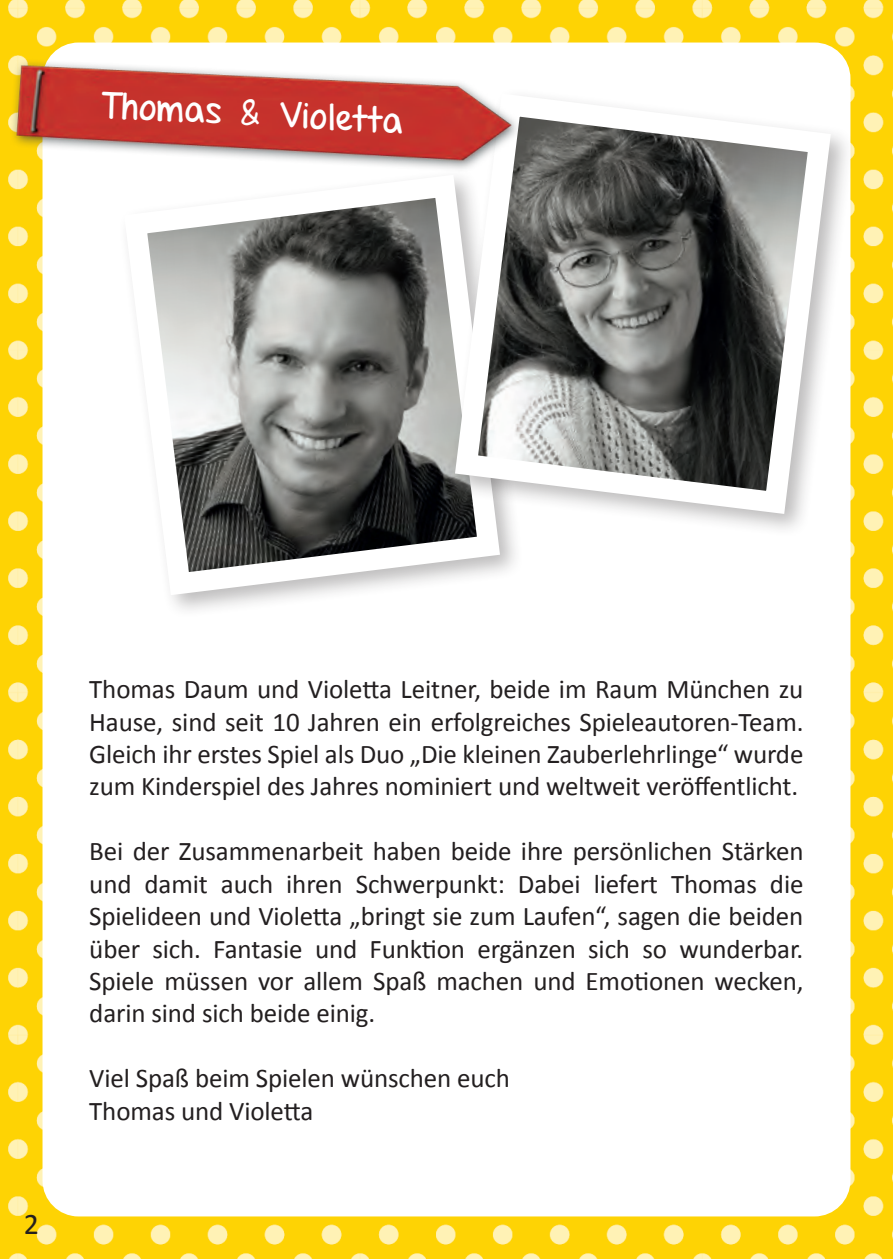
<style>
.page{position:relative;width:893px;height:1259px;background:#fff}
.page>*{position:absolute;margin:0;border:0;box-sizing:border-box;transform-origin:0 0}
.t1{font:36px "Set Firetothe Rain";color:#fff}
.t2{font:30px "Calibri";color:#231f20}
.t3{font:27px/32.4px "Calibri";letter-spacing:-.005em;color:#231f20;text-align:justify}
</style>
<div class="page">
<img style="left:0;top:0;width:893px;height:1259px">
<div style="left:43px;top:43px;width:807px;height:1173px;background:#fff;border-radius:36px"></div>
<svg style="left:147px;top:225px;width:365px;height:382px"></svg>
<div style="left:449px;top:87px;width:406px;height:451px;background:#231f20;opacity:.3"></div>
<svg style="left:443px;top:87px;width:399px;height:438px"></svg>
<img style="left:889px;top:789px;width:4px;height:121px">
<img style="left:11px;top:0;width:510px;height:225px">
<p class="t1" style="left:102px;top:84px;width:304px;rotate:3deg">Thomas &amp; Violetta</p>
<p class="t2" style="left:24px;top:1204px;width:17px">2</p>
<p class="t3" style="left:89px;top:673px;width:716px">Thomas Daum und Violetta Leitner, beide im Raum München zu Hause, sind seit 10 Jahren ein erfolgreiches Spieleautoren-Team.<br>Gleich ihr erstes Spiel als Duo „Die kleinen Zauberlehrlinge“ wurde zum Kinderspiel des Jahres nominiert und weltweit veröffentlicht.</p>
<p class="t3" style="left:89px;top:835px;width:716px">Bei der Zusammenarbeit haben beide ihre persönlichen Stärken und damit auch ihren Schwerpunkt: Dabei liefert Thomas die Spielideen und Violetta „bringt sie zum Laufen“, sagen die beiden über sich. Fantasie und Funktion ergänzen sich so wunderbar.<br>Spiele müssen vor allem Spaß machen und Emotionen wecken, darin sind sich beide einig.</p>
<p class="t3" style="left:89px;top:1062px;width:422px">Viel Spaß beim Spielen wünschen euch</p>
<p class="t3" style="left:89px;top:1094px;width:225px">Thomas und Violetta</p>
</div>
